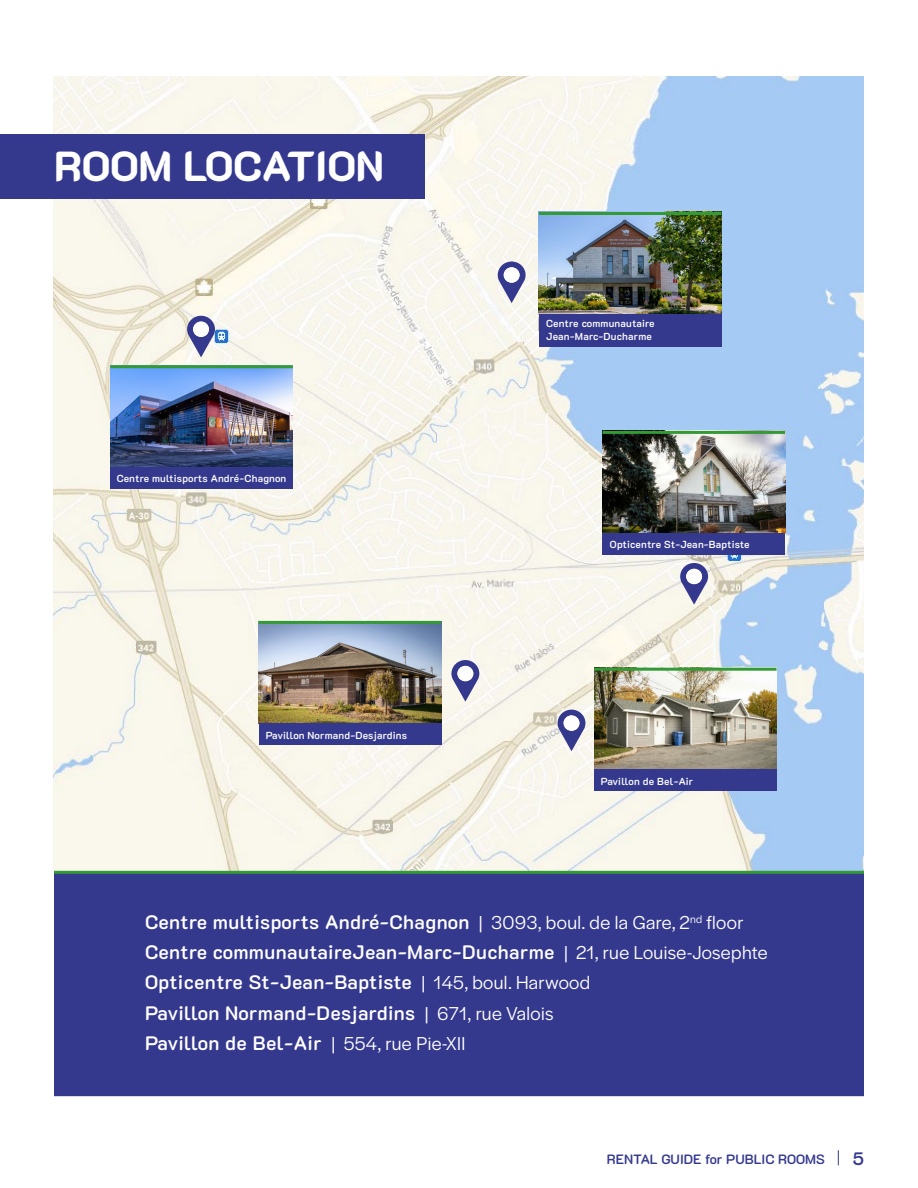
<style>
.page{position:relative;width:918px;height:1188px;background:#fff}
.page>*{position:absolute;margin:0;border:0;box-sizing:border-box;transform-origin:0 0}
.t1{font:800 42px "K2 D";color:#fff}
.t2{font:600 19.5px/30.2px "K2 D";letter-spacing:.02em;color:#fff}
.t3{font:600 18px "K2 D";color:#35398e}
.t4{font:600 13.5px "K2 D";color:#35398e}
.t5{font:600 10.2px/12.3px "K2 D";letter-spacing:.02em;color:#fff}
.s1{font-family:"Halyard Display";font-weight:400}
</style>
<div class="page">
<div style="left:54px;top:872px;width:810px;height:224px;background:#35398e"></div>
<img style="left:54px;top:77px;width:810px;height:794px">
<img style="left:259px;top:624px;width:182px;height:99px">
<div style="left:259px;top:723px;width:182px;height:22px;background:#35398e"></div>
<hr style="left:259px;top:621px;width:182px;height:3px;background:#349937">
<img style="left:594px;top:671px;width:183px;height:99px">
<div style="left:594px;top:770px;width:183px;height:21px;background:#35398e"></div>
<hr style="left:594px;top:668px;width:183px;height:3px;background:#349937">
<img style="left:603px;top:434px;width:182px;height:99px">
<div style="left:603px;top:533px;width:182px;height:21px;background:#35398e"></div>
<hr style="left:603px;top:431px;width:182px;height:3px;background:#349937">
<img style="left:539px;top:215px;width:182px;height:99px">
<div style="left:539px;top:314px;width:182px;height:33px;background:#35398e"></div>
<hr style="left:539px;top:212px;width:182px;height:3px;background:#349937">
<img style="left:110px;top:368px;width:183px;height:99px">
<div style="left:110px;top:467px;width:183px;height:22px;background:#35398e"></div>
<hr style="left:110px;top:365px;width:183px;height:3px;background:#349937">
<svg style="left:187px;top:316px;width:28px;height:41px"></svg>
<svg style="left:498px;top:261px;width:28px;height:42px"></svg>
<svg style="left:680px;top:563px;width:28px;height:42px"></svg>
<svg style="left:451px;top:660px;width:28px;height:42px"></svg>
<svg style="left:558px;top:710px;width:27px;height:41px"></svg>
<hr style="left:54px;top:871px;width:810px;height:3px;background:#349937">
<svg style="left:838px;top:1150px;width:1px;height:15px"></svg>
<div style="left:0;top:134px;width:424px;height:65px;background:#35398e"></div>
<h1 class="t1" style="left:54px;top:142px;width:332px">ROOM LOCATION</h1>
<p class="t5" style="left:117px;top:473px;width:171px">Centre multisports André-Chagnon</p>
<p class="t5" style="left:266px;top:729px;width:143px">Pavillon Normand-Desjardins</p>
<p class="t5" style="left:546px;top:318px;width:110px">Centre communautaire<br>Jean-Marc-Ducharme</p>
<p class="t5" style="left:610px;top:538px;width:141px">Opticentre St-Jean-Baptiste</p>
<p class="t5" style="left:601px;top:775px;width:94px">Pavillon de Bel-Air</p>
<p class="t2" style="left:145px;top:907px;width:624px">Centre multisports André-Chagnon <span class="s1">| 3093, boul. de la Gare, 2</span><sup>nd</sup> <span class="s1">floor </span>Centre communautaireJean-Marc-Ducharme <span class="s1">| 21, rue Louise-Josephte </span>Opticentre St-Jean-Baptiste <span class="s1">| 145, boul. Harwood<br></span>Pavillon Normand-Desjardins <span class="s1">| 671, rue Valois<br></span>Pavillon de Bel-Air <span class="s1">| 554, rue Pie-XII</span></p>
<p class="t4" style="left:607px;top:1151px;width:220px">RENTAL GUIDE for PUBLIC ROOMS</p>
<p class="t3" style="left:853px;top:1148px;width:13px">5</p>
</div>
